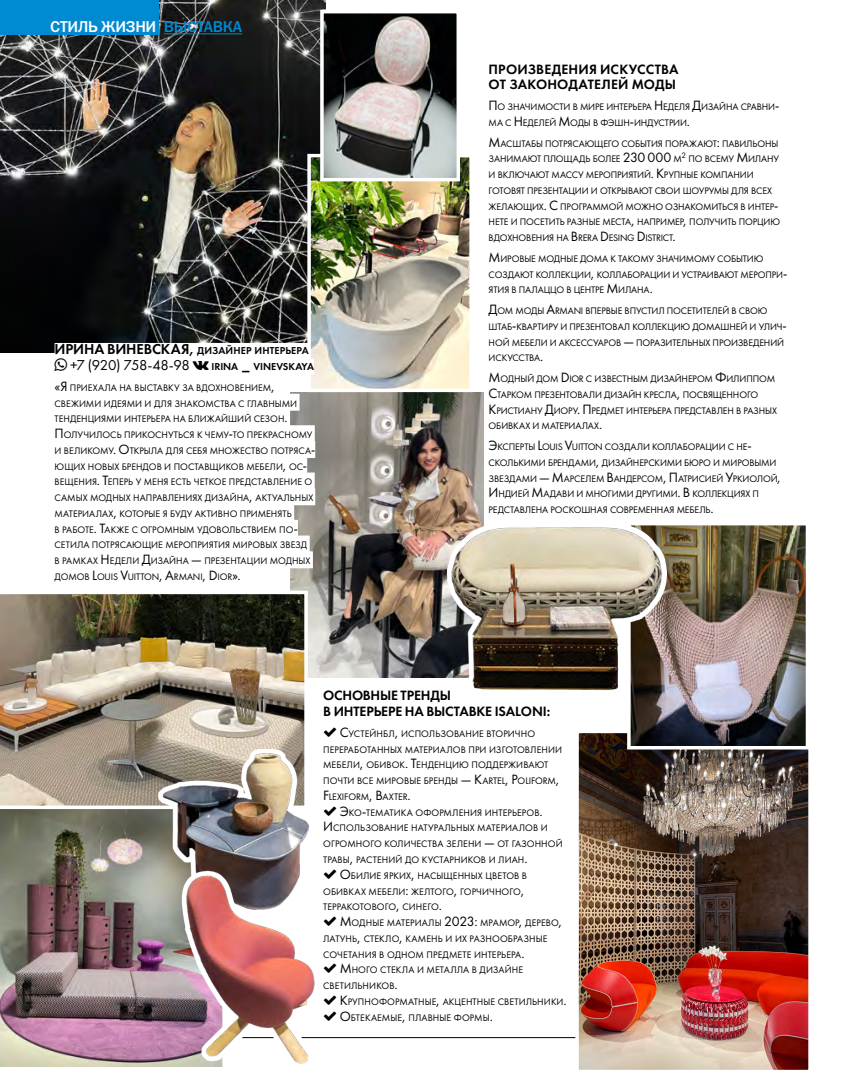
<style>
.page{position:relative;width:844px;height:1092px;background:#fff}
.page>*{position:absolute;margin:0;border:0;box-sizing:border-box;transform-origin:0 0}
.t1{font:15.75px "Franklin Gothic Medium C";letter-spacing:.035em;color:#fff}
.t2{font:15.75px "Franklin Gothic Medium C";color:#008ad2}
.t3{font:14.88px "Futura Book C";letter-spacing:-.025em;color:#000}
.t4{font:14px/15.8px "Futura Demi C";letter-spacing:.005em;color:#000}
.t5{font:10.33px "Futura Demi C";color:#000}
.t6{font:9.8px/15.8px "Futura Book C";letter-spacing:-.01em;color:#000}
.t7{font:9.8px/15.8px "Futura Book C";letter-spacing:.01em;color:#000}
.t8{font:8.05px "Futura Book C";color:#000}
.s1{color:#008ad2}
.s2{font-size:14.88px}
.s3{font-size:14px}
</style>
<div class="page">
<hr style="left:55px;top:1037px;width:709px;height:1px;background:#000">
<img style="left:580px;top:734px;width:226px;height:334px">
<div style="left:575px;top:729px;width:236px;height:344px;border:4px solid #fff"></div>
<img style="left:632px;top:527px;width:172px;height:217px">
<div style="left:627px;top:522px;width:182px;height:227px;border:4px solid #fff"></div>
<img style="left:290px;top:392px;width:193px;height:285px">
<img style="left:0;top:0;width:325px;height:352px">
<img style="left:425px;top:494px;width:237px;height:206px">
<img style="left:312px;top:159px;width:155px;height:228px">
<div style="left:307px;top:154px;width:165px;height:238px;border:4px solid #fff"></div>
<div style="left:55px;top:343px;width:254px;height:16px;background:#fff"></div>
<div style="left:55px;top:359px;width:259px;height:15px;background:#fff"></div>
<div style="left:55px;top:393px;width:244px;height:17px;background:#fff"></div>
<div style="left:55px;top:425px;width:260px;height:17px;background:#fff"></div>
<div style="left:55px;top:441px;width:260px;height:17px;background:#fff"></div>
<div style="left:55px;top:456px;width:252px;height:17px;background:#fff"></div>
<div style="left:55px;top:472px;width:259px;height:17px;background:#fff"></div>
<div style="left:55px;top:488px;width:260px;height:17px;background:#fff"></div>
<div style="left:55px;top:504px;width:239px;height:17px;background:#fff"></div>
<div style="left:55px;top:519px;width:243px;height:17px;background:#fff"></div>
<div style="left:55px;top:535px;width:254px;height:17px;background:#fff"></div>
<div style="left:55px;top:551px;width:258px;height:17px;background:#fff"></div>
<img style="left:0;top:809px;width:172px;height:258px">
<img style="left:0;top:590px;width:308px;height:216px">
<img style="left:158px;top:727px;width:152px;height:182px">
<img style="left:172px;top:851px;width:167px;height:216px">
<img style="left:325px;top:15px;width:130px;height:161px">
<div style="left:320px;top:10px;width:140px;height:171px;border:4px solid #fff"></div>
<div style="left:0;top:0;width:159px;height:35px;background:#008ad2"></div>
<hr style="left:164px;top:33px;width:78px;height:1px;background:#008ad2">
<svg style="left:324px;top:869px;width:12px;height:9px"></svg>
<svg style="left:324px;top:916px;width:12px;height:9px"></svg>
<svg style="left:324px;top:963px;width:12px;height:10px"></svg>
<svg style="left:324px;top:995px;width:12px;height:9px"></svg>
<svg style="left:324px;top:1011px;width:12px;height:9px"></svg>
<h1 class="t1" style="left:50px;top:18px;width:193px">стиль жизни <span class="s1">выставка</span></h1>
<h1 class="t2" style="left:174px;top:18px;width:56px">ставка</h1>
<p class="t5" style="left:55px;top:345px;width:255px"><span class="s2">ИРИНА ВИНЕВСКАЯ</span><span class="s2">,</span> ДИЗАЙНЕР ИНТЕРЬЕРА</p>
<h2 class="t3" style="left:70px;top:357px;width:121px">+7 (920) 758-48-98</h2>
<p class="t5" style="left:211px;top:360px;width:104px">IRINA <span class="s2">_</span> VINEVSKAYA</p>
<p class="t6" style="left:55px;top:380px;width:262px"><span class="s3">«Я</span> ПРИЕХАЛА НА ВЫСТАВКУ ЗА ВДОХН ОВЕН ИЕМ<span class="s3">, </span>СВЕЖИМИ ИДЕЯМИ И ДЛЯ ЗНАКОМСТВА С ГЛАВН ЫМИ ТЕНДЕН ЦИЯМИ ИНТЕРЬЕРА НА БЛИЖАЙШИЙ СЕЗОН <span class="s3">.<br>П</span> ОЛУЧИЛОСЬ ПРИКОСНУТЬСЯ К ЧЕМУ<span class="s3">-</span>ТО ПРЕКРАСН ОМУ И ВЕЛИКОМУ<span class="s3">. О</span>ТКРЫЛА ДЛЯ СЕБЯ МН ОЖЕСТВО ПОТРЯСА<span class="s3">-</span>ЮЩИХ НОВЫХ БРЕНДОВ И ПОСТАВЩИКОВ МЕБЕЛИ<span class="s3">,</span> ОС<span class="s3">-</span>ВЕЩЕН ИЯ<span class="s3">. Т</span>ЕПЕРЬ У МЕНЯ ЕСТЬ ЧЕТКОЕ ПРЕДСТАВЛЕН ИЕ О САМЫХ МОДН ЫХ НАПРАВЛЕН ИЯХ ДИЗАЙНА<span class="s3">,</span> АКТУАЛЬН ЫХ МАТЕРИАЛАХ<span class="s3">,</span> КОТОРЫЕ Я БУДУ АКТИВН О ПРИМЕНЯТЬ<br>В РАБОТЕ<span class="s3">. Т</span>АКЖЕ С ОГРОМН ЫМ УДОВОЛЬСТВИЕМ ПО<span class="s3">-</span>СЕТИЛА ПОТРЯСАЮЩИЕ МЕРОПРИЯТИЯ МИРОВЫХ ЗВЕЗД<br>В РАМКАХ <span class="s3">Н</span>ЕДЕЛИ <span class="s3">Д</span>ИЗАЙНА <span class="s3">—</span> ПРЕЗЕНТАЦИИ МОДН ЫХ ДОМОВ <span class="s3">L</span>OUIS <span class="s3">V</span>UITTON<span class="s3">, A</span>RMANI<span class="s3">, D</span>IOR<span class="s3">».</span></p>
<h3 class="t4" style="left:488px;top:61px;width:191px">ПРОИЗВЕДЕНИЯ ИСКУССТВА<br>ОТ ЗАКОНОДАТЕЛЕЙ МОДЫ</h3>
<p class="t6" style="left:488px;top:99px;width:292px"><span class="s3">П</span> О ЗНАЧИМОСТИ В МИРЕ ИНТЕРЬЕРА <span class="s3">Н</span>ЕДЕЛЯ <span class="s3">Д</span>ИЗАЙНА СРАВН И<span class="s3">-<br></span>МА С <span class="s3">Н</span>ЕДЕЛЕЙ <span class="s3">М</span>ОДЫ В ФЭШН<span class="s3">-</span>ИНДУСТРИИ<span class="s3">.</span></p>
<p class="t6" style="left:488px;top:135px;width:291px"><span class="s3">М</span>АСШТАБЫ ПОТРЯСАЮЩЕГО СОБЫТИЯ ПОРАЖАЮТ<span class="s3">:</span> ПАВИЛЬОН Ы<br>ЗАН ИМАЮТ ПЛОЩАДЬ БОЛЕЕ <span class="s3">230 000</span> М</p>
<p class="t8" style="left:681px;top:150px;width:6px">2</p>
<p class="t6" style="left:488px;top:151px;width:293px;text-indent:200px">ПО ВСЕМУ <span class="s3">М</span> ИЛАНУ И ВКЛЮЧАЮТ МАССУ МЕРОПРИЯТИЙ<span class="s3">. К</span>РУПН ЫЕ КОМПАН ИИ ГОТОВЯТ ПРЕЗЕНТАЦИИ И ОТКРЫВАЮТ СВОИ ШОУРУМЫ ДЛЯ ВСЕХ ЖЕЛАЮЩИХ<span class="s3">. С</span> ПРОГРАММОЙ МОЖН О ОЗНАКОМИТЬСЯ В ИНТЕР<span class="s3">-</span>Н ЕТЕ И ПОСЕТИТЬ РАЗН ЫЕ МЕСТА<span class="s3">,</span> НАПРИМЕР<span class="s3">,</span> ПОЛУЧИТЬ ПОРЦИЮ ВДОХНОВЕН ИЯ НА <span class="s3">B</span> RERA <span class="s3">D</span>ESING <span class="s3">D</span>ISTRICT<span class="s3">.</span></p>
<p class="t6" style="left:488px;top:251px;width:300px"><span class="s3">М</span> ИРОВЫЕ МОДН ЫЕ ДОМА К ТАКОМУ ЗНАЧИМОМУ СОБЫТИЮ<br>СОЗДАЮТ КОЛЛЕКЦИИ<span class="s3">,</span> КОЛЛАБОРАЦИИ И УСТРАИВАЮТ МЕРОПРИ<span class="s3">-<br></span>ЯТИЯ В ПАЛАЦЦО В ЦЕНТРЕ <span class="s3">М</span> ИЛАНА<span class="s3">.</span></p>
<p class="t6" style="left:488px;top:303px;width:299px"><span class="s3">Д</span>ОМ МОДЫ <span class="s3">A</span>RMANI ВПЕРВЫЕ ВПУСТИЛ ПОСЕТИТЕЛЕЙ В СВОЮ ШТАБ<span class="s3">-</span>КВАРТИРУ И ПРЕЗЕНТОВАЛ КОЛЛЕКЦИЮ ДОМАШН ЕЙ И УЛИЧ<span class="s3">-</span>НОЙ МЕБЕЛИ И АКСЕССУАРОВ <span class="s3">—</span> ПОРАЗИТЕЛЬН ЫХ ПРОИЗВЕДЕН ИЙ ИСКУССТВА<span class="s3">.</span></p>
<p class="t6" style="left:488px;top:371px;width:290px"><span class="s3">М</span>ОДН ЫЙ ДОМ <span class="s3">D</span>IOR С ИЗВЕСТН ЫМ ДИЗАЙН ЕРОМ <span class="s3">Ф</span>ИЛИППОМ <span class="s3">С</span>ТАРКОМ ПРЕЗЕНТОВАЛИ ДИЗАЙН КРЕСЛА<span class="s3">,</span> ПОСВЯЩЕНН ОГО <span class="s3">К</span>РИСТИАНУ <span class="s3">Д</span>ИОРУ<span class="s3">. П</span> РЕДМЕТ ИНТЕРЬЕРА ПРЕДСТАВЛЕН В РАЗН ЫХ ОБИВКАХ И МАТЕРИАЛАХ<span class="s3">.</span></p>
<p class="t6" style="left:488px;top:439px;width:294px"><span class="s3">Э</span>КСПЕРТЫ <span class="s3">L</span>OUIS <span class="s3">V</span>UITTON СОЗДАЛИ КОЛЛАБОРАЦИИ С Н Е<span class="s3">-</span>СКОЛЬКИМИ БРЕНДАМИ<span class="s3">,</span> ДИЗАЙН ЕРСКИМИ БЮРО И МИРОВЫМИ ЗВЕЗДАМИ <span class="s3">— М</span>АРСЕЛЕМ <span class="s3">В</span>АНДЕРСОМ<span class="s3">, П</span>АТРИСИЕЙ <span class="s3">У</span>РКИОЛОЙ<span class="s3">, И</span> НДИЕЙ <span class="s3">М</span>АДАВИ И МНОГИМИ ДРУГИМИ<span class="s3">. В</span> КОЛЛЕКЦИЯХ П РЕДСТАВЛЕНА РОСКОШНАЯ СОВРЕМЕННАЯ МЕБЕЛЬ<span class="s3">.</span></p>
<h3 class="t4" style="left:323px;top:687px;width:229px">ОСНОВНЫЕ ТРЕНДЫ<br>В ИНТЕРЬЕРЕ НА ВЫСТАВКЕ ISALON I:</h3>
<p class="t7" style="left:323px;top:726px;width:240px;text-indent:17px"><span class="s3">С</span>УСТЕЙН БЛ<span class="s3">,</span> ИСПОЛЬЗОВАН ИЕ ВТОРИЧНО ПЕРЕРАБОТАНН ЫХ МАТЕРИАЛОВ ПРИ ИЗГОТОВЛЕН ИИ МЕБЕЛИ<span class="s3">,</span> ОБИВОК<span class="s3">. Т</span>ЕНДЕН ЦИЮ ПОДДЕРЖИВАЮТ ПОЧТИ ВСЕ МИРОВЫЕ БРЕНДЫ <span class="s3">— K</span>ARTEL<span class="s3">, P</span>OLIFORM<span class="s3">, F</span> LEXIFORM<span class="s3">, B</span>AXTE</p>
<p class="t6" style="left:402px;top:789px;width:9px">R<span class="s3">.</span></p>
<p class="t7" style="left:339px;top:804px;width:204px"><span class="s3">Э</span>КО<span class="s3">-</span>ТЕМАТИКА ОФОРМЛЕН ИЯ ИНТЕРЬЕРОВ<span class="s3">.</span></p>
<p class="t7" style="left:323px;top:820px;width:226px"><span class="s3">И</span> СПОЛЬЗОВАН ИЕ НАТУРАЛЬН ЫХ МАТЕРИАЛОВ И</p>
<p class="t6" style="left:323px;top:836px;width:241px">ОГРОМНОГО КОЛИЧЕСТВА ЗЕЛЕН И <span class="s3">—</span> ОТ ГАЗОННОЙ</p>
<p class="t7" style="left:323px;top:852px;width:206px">ТРАВЫ<span class="s3">,</span> РАСТЕН ИЙ ДО КУСТАРН ИКОВ И ЛИАН <span class="s3">.</span></p>
<p class="t7" style="left:339px;top:867px;width:189px"><span class="s3">О</span>БИЛИЕ ЯРКИХ<span class="s3">,</span> НАСЫЩЕНН ЫХ ЦВЕТОВ В</p>
<p class="t7" style="left:323px;top:883px;width:203px">ОБИВКАХ МЕБЕЛИ<span class="s3">:</span> ЖЕЛТОГО<span class="s3">,</span> ГОРЧИЧНОГО<span class="s3">,</span></p>
<p class="t6" style="left:323px;top:899px;width:120px">ТЕРРАКОТОВОГО<span class="s3">,</span> СИН ЕГО<span class="s3">.</span></p>
<p class="t7" style="left:339px;top:915px;width:224px"><span class="s3">М</span>ОДН ЫЕ МАТЕРИАЛЫ <span class="s3">2023:</span> МРАМОР<span class="s3">,</span> ДЕРЕВО<span class="s3">,</span></p>
<p class="t7" style="left:323px;top:930px;width:226px">ЛАТУН Ь<span class="s3">,</span> СТЕКЛО<span class="s3">,</span> КАМЕН Ь И ИХ РАЗН ООБРАЗН ЫЕ</p>
<p class="t7" style="left:323px;top:946px;width:203px">СОЧЕТАН ИЯ В ОДН ОМ ПРЕДМЕТЕ ИНТЕРЬЕРА<span class="s3">.</span></p>
<p class="t7" style="left:339px;top:962px;width:185px"><span class="s3">М</span> НОГО СТЕКЛА И МЕТАЛЛА В ДИЗАЙН Е</p>
<p class="t7" style="left:323px;top:978px;width:76px">СВЕТИЛЬН ИКОВ<span class="s3">.</span></p>
<p class="t7" style="left:339px;top:993px;width:228px"><span class="s3">К</span>РУПН ОФОРМАТН ЫЕ<span class="s3">,</span> АКЦЕНТН ЫЕ СВЕТИЛЬН ИКИ<span class="s3">.</span></p>
<p class="t7" style="left:339px;top:1009px;width:155px"><span class="s3">О</span>БТЕКАЕМЫЕ<span class="s3">,</span> ПЛАВН ЫЕ ФОРМЫ<span class="s3">.</span></p>
</div>
